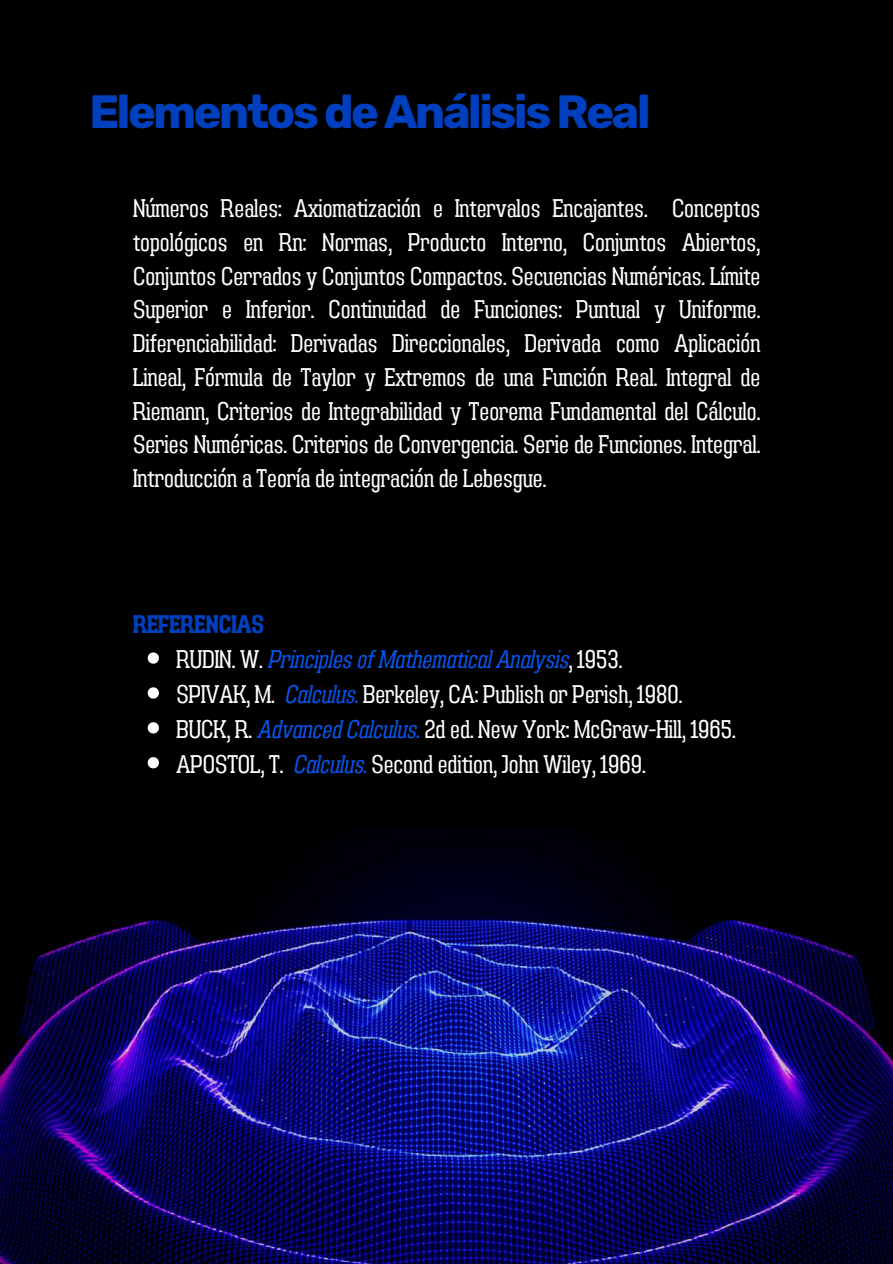
<style>
.page{position:relative;width:893px;height:1264px;background:#fff}
.page>*{position:absolute;margin:0;border:0;box-sizing:border-box;transform-origin:0 0}
.t1{font:700 46.5px "Rubik";letter-spacing:-.05em;color:#0040bf}
.t2{font:25.5px/33.8px "Adirek Slab 400";color:#fff;text-align:justify}
.t3{font:25.5px "Adirek Slab 400 It";color:#0854eb}
.t4{font:25.5px "Adirek Slab 700";color:#0040bf}
.s1{font-family:"Adirek Slab 400";color:#fff}
.s2{font-family:"Adirek Slab 400 It";color:#0854eb}
.s3{color:#0854eb}
</style>
<div class="page">
<div style="left:0;top:0;width:892px;height:1263px;background:#000"></div>
<svg style="left:148px;top:652px;width:11px;height:11px"></svg>
<svg style="left:148px;top:687px;width:11px;height:11px"></svg>
<svg style="left:148px;top:722px;width:11px;height:11px"></svg>
<svg style="left:148px;top:757px;width:11px;height:11px"></svg>
<svg style="left:0;top:828px;width:892px;height:435px"></svg>
<h1 class="t1" style="left:89px;top:84px;width:562px">Elementos de Análisis Real</h1>
<p class="t2" style="left:133px;top:191px;width:628px">Números Reales: Axiomatización e Intervalos Encajantes. Conceptos topológicos en Rn: Normas, Producto Interno, Conjuntos Abiertos, Conjuntos Cerrados y Conjuntos Compactos. Secuencias Numéricas. Límite Superior e Inferior. Continuidad de Funciones: Puntual y Uniforme.<br>Diferenciabilidad: Derivadas Direccionales, Derivada como Aplicación Lineal, Fórmula de Taylor y Extremos de una Función Real. Integral de Riemann, Criterios de Integrabilidad y Teorema Fundamental del Cálculo.<br>Series Numéricas. Criterios de Convergencia. Serie de Funciones. Integral.<br>Introducción a Teoría de integración de Lebesgue.</p>
<p class="t4" style="left:133px;top:609px;width:133px">REFERENCIAS</p>
<p class="t3" style="left:176px;top:644px;width:447px"><span class="s1">RUDIN. W.</span> Principles of Mathematical Analysis<span class="s1">, 1953.</span></p>
<p class="t2" style="left:176px;top:677px;width:561px;line-height:34.8px;text-align:left">SPIVAK, M. <span class="s2">Calculus</span><span class="s3">.</span> Berkeley, CA: Publish or Perish, 1980.<br>BUCK, R. <span class="s2">Advanced Calculus</span><span class="s3">.</span> 2d ed. New York: McGraw-Hill, 1965.<br>APOSTOL, T. <span class="s2">Calculus</span><span class="s3">.</span> Second edition, John Wiley, 1969.</p>
</div>
